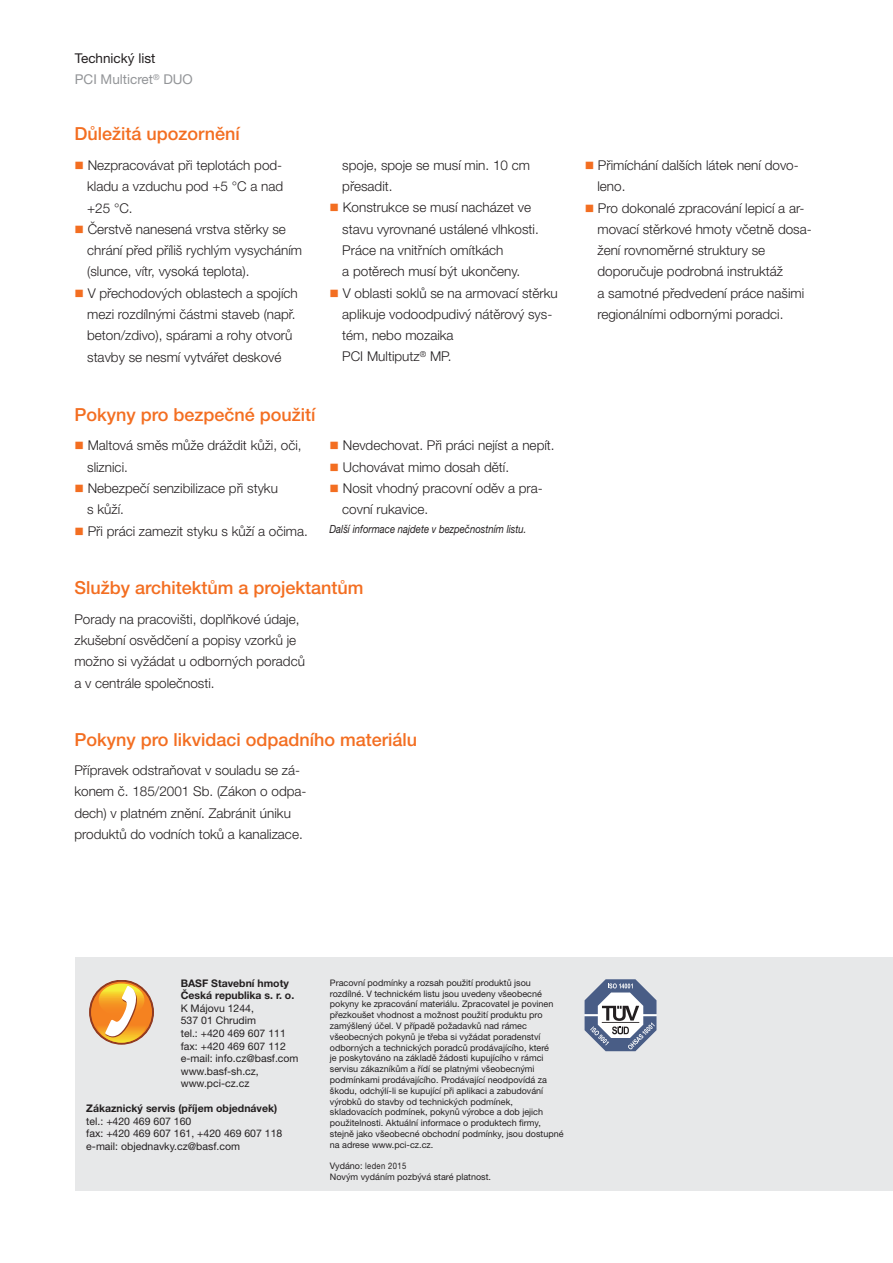
<style>
.page{position:relative;width:893px;height:1263px;background:#fff}
.page>*{position:absolute;margin:0;border:0;box-sizing:border-box;transform-origin:0 0}
.t1{font:500 18px "Helvetica Neue LT Pro";color:#f36e21}
.t2{font:300 13.5px/21.3px "Helvetica Neue LT Pro";color:#231f20}
.t3{font:13.5px/21.3px "Helvetica Neue LT Pro";color:#939598}
.t4{font:italic 11.25px "Helvetica Neue LT Pro";color:#231f20;scale:.85 1}
.t5{font:10.5px/12.6px "Helvetica Neue LT Pro";color:#231f20}
.t6{font:700 10.5px/12.6px "Helvetica Neue LT Pro";color:#231f20}
.t7{font:9px/10.8px "Helvetica Neue LT Pro";color:#231f20}
.s1{color:#231f20}
.s2{color:#f36e21}
</style>
<div class="page">
<div style="left:75px;top:957px;width:818px;height:234px;background:#e7e8e9"></div>
<svg style="left:90px;top:980px;width:64px;height:64px"></svg>
<svg style="left:584px;top:979px;width:72px;height:72px"></svg>
<p class="t3" style="left:75px;top:49px;width:120px"><span class="s1">Technický list<br></span>PCI Multicret<sup>®</sup> DUO</p>
<h1 class="t1" style="left:74px;top:128px;width:167px">Důležitá upozornění</h1>
<p class="t2" style="left:87px;top:156px;width:198px;text-align:justify;text-indent:-13px"><span class="s2">■</span> Nezpracovávat při teplotách pod&shy;kladu a vzduchu pod +5 °C a nad +25 °C.</p>
<p class="t2" style="left:87px;top:220px;width:217px;text-indent:-13px"><span class="s2">■</span> Čerstvě nanesená vrstva stěrky se chrání před příliš rychlým vysycháním (slunce, vítr, vysoká teplota).</p>
<p class="t2" style="left:87px;top:284px;width:212px;text-indent:-13px"><span class="s2">■</span> V přechodových oblastech a spojích mezi rozdílnými částmi staveb (např. beton/zdivo), spárami a rohy otvorů stavby se nesmí vytvářet deskové</p>
<p class="t2" style="left:342px;top:156px;width:189px">spoje, spoje se musí min. 10 cm přesadit.</p>
<p class="t2" style="left:342px;top:198px;width:198px;text-indent:-13px"><span class="s2">■</span> Konstrukce se musí nacházet ve stavu vyrovnané ustálené vlhkosti.<br>Práce na vnitřních omítkách<br>a potěrech musí být ukončeny.</p>
<p class="t2" style="left:342px;top:283px;width:217px;text-indent:-13px"><span class="s2">■</span> V oblasti soklů se na armovací stěrku aplikuje vodoodpudivý nátěrový sys&shy;tém, nebo mozaika<br>PCI Multiputz<sup>®</sup> MP.</p>
<h1 class="t1" style="left:74px;top:408px;width:243px">Pokyny pro bezpečné použití</h1>
<p class="t2" style="left:87px;top:436px;width:216px;text-indent:-13px"><span class="s2">■</span> Maltová směs může dráždit kůži, oči, sliznici.</p>
<p class="t2" style="left:87px;top:479px;width:192px;text-indent:-13px"><span class="s2">■</span> Nebezpečí senzibilizace při styku s kůží.</p>
<p class="t2" style="left:74px;top:521px;width:235px"><span class="s2">■</span> Při práci zamezit styku s kůží a očima.</p>
<p class="t2" style="left:330px;top:436px;width:227px"><span class="s2">■</span> Nevdechovat. Při práci nejíst a nepít.</p>
<p class="t2" style="left:330px;top:457px;width:181px"><span class="s2">■</span> Uchovávat mimo dosah dětí.</p>
<p class="t2" style="left:342px;top:479px;width:202px;text-indent:-13px"><span class="s2">■</span> Nosit vhodný pracovní oděv a pra&shy;covní rukavice.</p>
<p class="t4" style="left:330px;top:525px;width:233px">Další informace najdete v bezpečnostním listu.</p>
<h1 class="t1" style="left:74px;top:581px;width:291px">Služby architektům a projektantům</h1>
<p class="t2" style="left:74px;top:610px;width:232px">Porady na pracovišti, doplňkové údaje, zkušební osvědčení a popisy vzorků je možno si vyžádat u odborných poradců a v centrále společnosti.</p>
<h1 class="t1" style="left:74px;top:733px;width:344px">Pokyny pro likvidaci odpadního materiálu</h1>
<p class="t2" style="left:74px;top:761px;width:234px">Přípravek odstraňovat v souladu se zá&shy;konem č. 185/2001 Sb. (Zákon o odpa&shy;dech) v platném znění. Zabránit úniku produktů do vodních toků a kanalizace.</p>
<p class="t2" style="left:597px;top:156px;width:203px;text-indent:-13px"><span class="s2">■</span> Přimíchání dalších látek není dovo&shy;leno.</p>
<p class="t2" style="left:597px;top:198px;width:216px;text-indent:-13px"><span class="s2">■</span> Pro dokonalé zpracování lepicí a ar&shy;movací stěrkové hmoty včetně dosa&shy;žení rovnoměrné struktury se doporučuje podrobná instruktáž<br>a samotné předvedení práce našimi regionálními odbornými poradci.</p>
<p class="t6" style="left:181px;top:977px;width:115px">BASF Stavební hmoty<br>Česká republika s. r. o.</p>
<p class="t5" style="left:181px;top:1003px;width:119px">K Májovu 1244,<br>537 01 Chrudim<br>tel.: +420 469 607 111 fax: +420 469 607 112 e-mail: info.cz@basf.com www.basf-sh.cz, www.pci-cz.cz</p>
<p class="t6" style="left:86px;top:1103px;width:192px">Zákaznický servis (příjem objednávek)</p>
<p class="t5" style="left:86px;top:1116px;width:198px">tel.: +420 469 607 160<br>fax: +420 469 607 161, +420 469 607 118 e-mail: objednavky.cz@basf.com</p>
<p class="t7" style="left:330px;top:978px;width:235px">Pracovní podmínky a rozsah použití produktů jsou rozdílné. V technickém listu jsou uvedeny všeobecné pokyny ke zpracování materiálu. Zpracovatel je povinen přezkoušet vhodnost a možnost použití produktu pro zamýšlený účel. V případě požadavků nad rámec všeobecných pokynů je třeba si vyžádat poradenství odborných a technických poradců prodávajícího, které<br>je poskytováno na základě žádosti kupujícího v rámci servisu zákazníkům a řídí se platnými všeobecnými podmínkami prodávajícího. Prodávající neodpovídá za škodu, odchýlí-li se kupující při aplikaci a zabudování výrobků do stavby od technických podmínek, skladovacích podmínek, pokynů výrobce a dob jejich použitelnosti. Aktuální informace o produktech firmy, stejně jako všeobecné obchodní podmínky, jsou dostupné na adrese www.pci-cz.cz.</p>
<p class="t7" style="left:330px;top:1161px;width:163px">Vydáno: leden 2015<br>Novým vydáním pozbývá staré platnost.</p>
</div>
